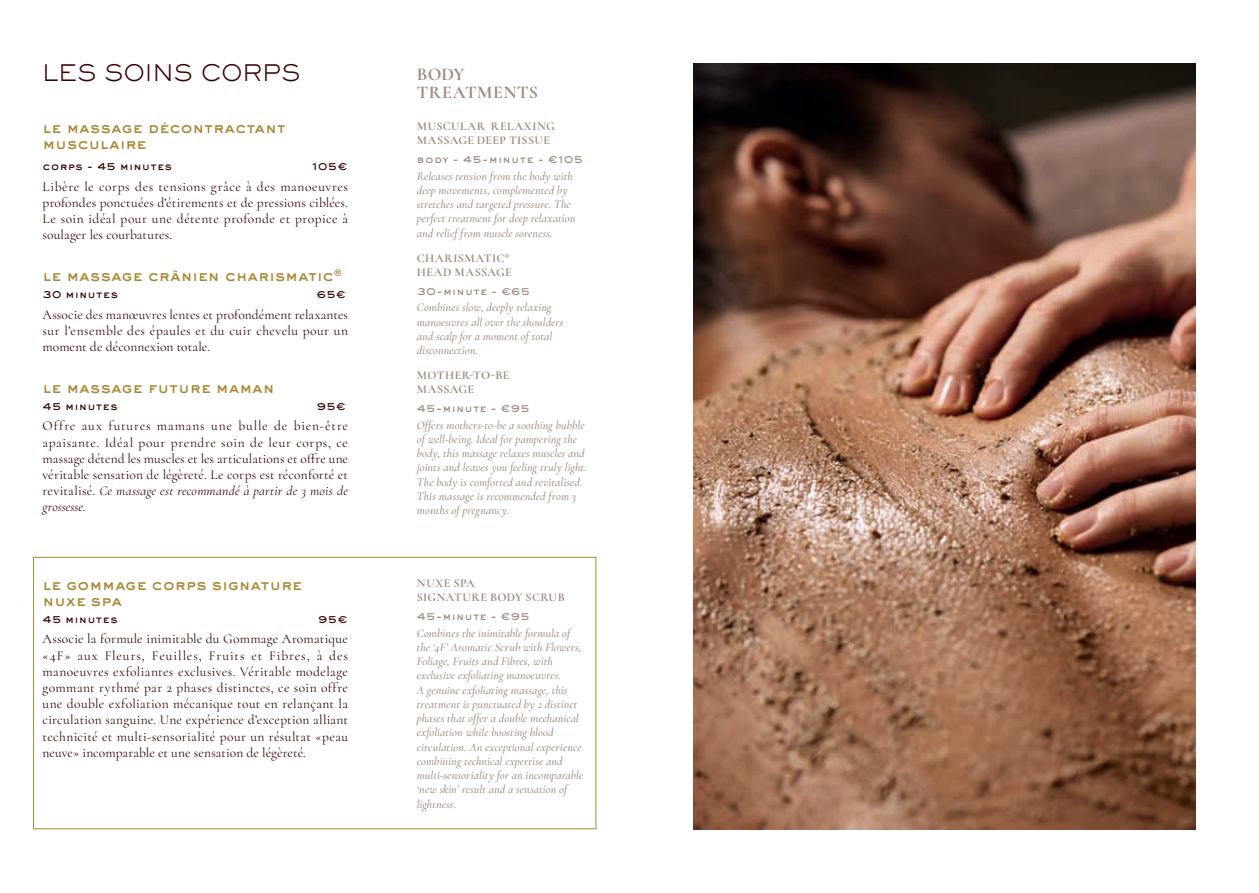
<style>
.page{position:relative;width:1259px;height:893px;background:#fff}
.page>*{position:absolute;margin:0;border:0;box-sizing:border-box;transform-origin:0 0}
.t1{font:300 22.5px "Sackers Gothic Std";letter-spacing:-.015em;color:#390503}
.t2{font:700 18px/18px "Cormorant";letter-spacing:.02em;color:#a18a7e}
.t3{font:800 15px/16.5px "Sackers Gothic Std";color:#a98631}
.t4{font:13.5px/16.2px "Cormorant";letter-spacing:.01em;color:#390503;text-align:justify}
.t5{font:italic 500 12px/14.2px "Cormorant";letter-spacing:.005em;color:#a18a7e}
.t6{font:700 12px/14.4px "Cormorant";letter-spacing:.03em;color:#a18a7e}
.t7{font:800 10.5px "Sackers Gothic Std";letter-spacing:.02em;color:#390503}
.t8{font:800 10.35px "Sackers Gothic Std";letter-spacing:.025em;color:#a18a7e}
.s1{font-family:"Roboto Mono";font-weight:500;font-size:9.9px}
.s2{font-style:italic}
</style>
<div class="page">
<img style="left:693px;top:64px;width:502px;height:765px">
<div style="left:33px;top:557px;width:563px;height:272px;border:1px solid #a98631"></div>
<h1 class="t1" style="left:43px;top:58px;width:259px">LES SOINS CORPS</h1>
<h2 class="t2" style="left:417px;top:66px;width:123px">BODY<br>TREATMENTS</h2>
<p class="t6" style="left:417px;top:119px;width:139px">MUSCULAR RELAXING<br>MASSAGE DEEP TISSUE</p>
<p class="t8" style="left:417px;top:152px;width:168px">body - 45-minute - €<span class="s1">1</span>05</p>
<p class="t5" style="left:417px;top:167px;width:160px">Releases tension from the body with deep movements, complemented by stretches and targeted pressure. The perfect treatment for deep relaxation and relief from muscle soreness.</p>
<p class="t6" style="left:417px;top:250px;width:96px">CHARISMATIC<sup>®<br></sup>HEAD MASSAGE</p>
<p class="t8" style="left:417px;top:284px;width:115px">30-minute - €65</p>
<p class="t5" style="left:417px;top:299px;width:148px">Combines slow, deeply relaxing manoeuvres all over the shoulders and scalp for a moment of total disconnection.</p>
<p class="t6" style="left:417px;top:368px;width:94px">MOTHER-TO-BE<br>MASSAGE</p>
<p class="t8" style="left:417px;top:402px;width:114px">45-minute - €95</p>
<p class="t5" style="left:417px;top:417px;width:171px">Offers mothers-to-be a soothing bubble of well-being. Ideal for pampering the body, this massage relaxes muscles and joints and leaves you feeling truly light.<br>The body is comforted and revitalised.<br>This massage is recommended from 3 months of pregnancy.</p>
<p class="t3" style="left:43px;top:118px;width:245px">le massage décontractant musculaire</p>
<p class="t7" style="left:43px;top:159px;width:131px">corps - 45 minutes</p>
<p class="t7" style="left:312px;top:159px;width:37px"><span class="s1">1</span>05€</p>
<p class="t4" style="left:43px;top:178px;width:307px">Libère le corps des tensions grâce à des manoeuvres profondes ponctuées d’étirements et de pressions ciblées.<br>Le soin idéal pour une détente profonde et propice à soulager les courbatures.</p>
<p class="t3" style="left:43px;top:267px;width:301px">le massage crânien charismatic<sup>®</sup></p>
<p class="t7" style="left:43px;top:287px;width:77px">30 minutes</p>
<p class="t7" style="left:317px;top:287px;width:30px">65€</p>
<p class="t4" style="left:43px;top:306px;width:307px">Associe des manœuvres lentes et profondément relaxantes sur l’ensemble des épaules et du cuir chevelu pour un moment de déconnexion totale.</p>
<p class="t3" style="left:43px;top:379px;width:234px">le massage future maman</p>
<p class="t7" style="left:43px;top:399px;width:77px">45 minutes</p>
<p class="t7" style="left:317px;top:399px;width:30px">95€</p>
<p class="t4" style="left:43px;top:418px;width:307px">Offre aux futures mamans une bulle de bien-être apaisante. Idéal pour prendre soin de leur corps, ce massage détend les muscles et les articulations et offre une véritable sensation de légèreté. Le corps est réconforté et revitalisé. <span class="s2">Ce massage est recommandé à partir de 3 mois de grossesse.</span></p>
<p class="t3" style="left:43px;top:575px;width:261px">le gommage corps signature nuxe spa</p>
<p class="t7" style="left:43px;top:612px;width:77px">45 minutes</p>
<p class="t7" style="left:318px;top:612px;width:30px">95€</p>
<p class="t4" style="left:43px;top:631px;width:307px">Associe la formule inimitable du Gommage Aromatique «4F» aux Fleurs, Feuilles, Fruits et Fibres, à des manoeuvres exfoliantes exclusives. Véritable modelage gommant rythmé par 2 phases distinctes, ce soin offre une double exfoliation mécanique tout en relançant la circulation sanguine. Une expérience d’exception alliant technicité et multi-sensorialité pour un résultat «peau neuve» incomparable et une sensation de légèreté.</p>
<p class="t6" style="left:417px;top:576px;width:149px">NUXE SPA<br>SIGNATURE BODY SCRUB</p>
<p class="t8" style="left:417px;top:609px;width:114px">45-minute - €95</p>
<p class="t5" style="left:417px;top:624px;width:168px">Combines the inimitable formula of the ‘4F’ Aromatic Scrub with Flowers, Foliage, Fruits and Fibres, with exclusive exfoliating manoeuvres.<br>A genuine exfoliating massage, this treatment is punctuated by 2 distinct phases that offer a double mechanical exfoliation while boosting blood circulation. An exceptional experience combining technical expertise and multi-sensoriality for an incomparable ‘new skin’ result and a sensation of lightness.</p>
</div>
